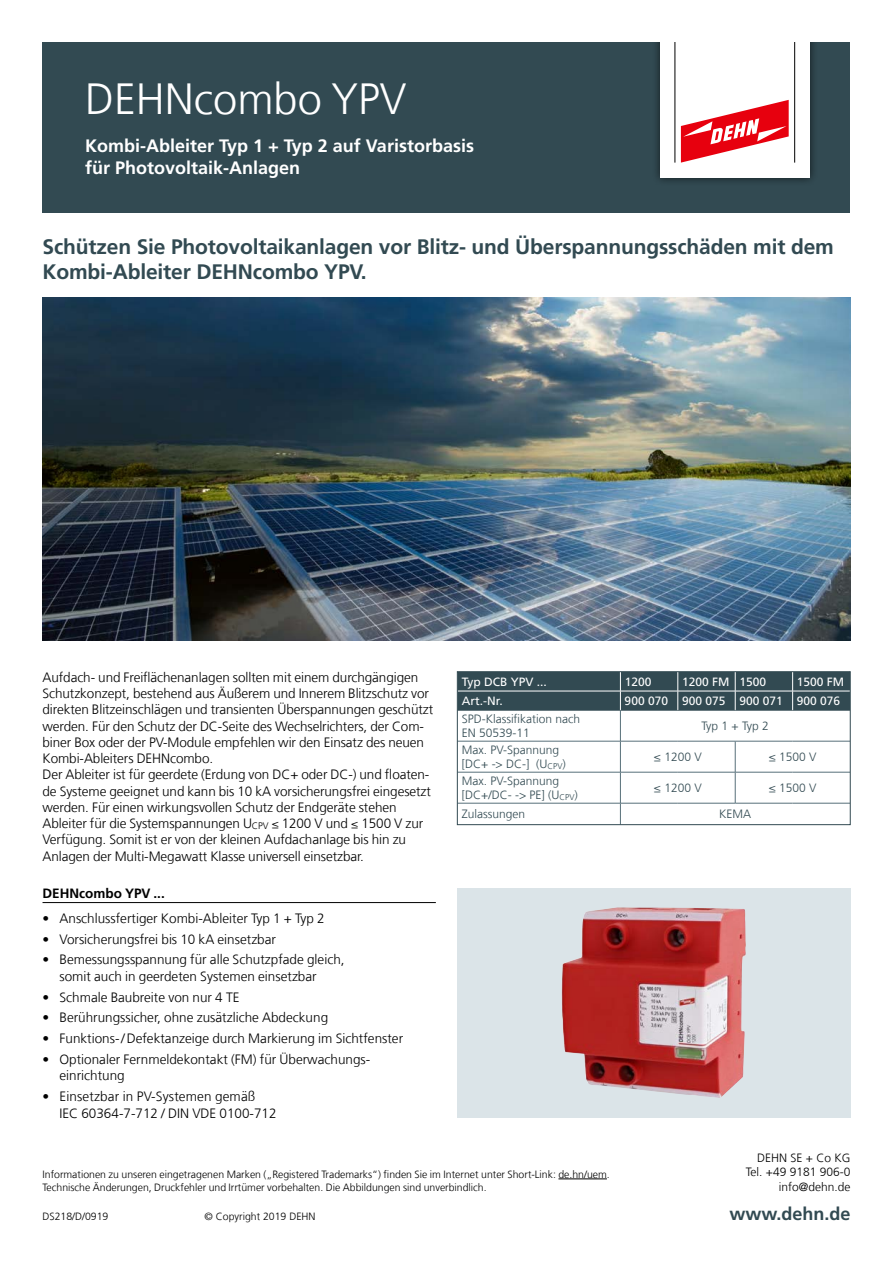
<style>
.page{position:relative;width:893px;height:1263px;background:#fff}
.page>*{position:absolute;margin:0;border:0;box-sizing:border-box;transform-origin:0 0}
.t1{font:300 43.5px "Frutiger LT Com";color:#fff}
.t2{font:700 21px/25.2px "Frutiger LT Com";letter-spacing:-.01em;color:#324a52}
.t3{font:700 18px/21.6px "Frutiger LT Com";color:#fff}
.t4{font:700 18px "Frutiger LT Com";color:#324a52}
.t5{font:300 13.5px/16.2px "Frutiger LT Com";letter-spacing:-.005em;color:#000}
.t6{font:700 13.5px "Frutiger LT Com";color:#000}
.t7{font:300 12px/13.5px "Frutiger LT Com";color:#324a52}
.t8{font:12px "Frutiger LT Com";color:#fff}
.t9{font:300 12px/14.4px "Frutiger LT Com";color:#000;text-align:right}
.t10{font:300 10.5px/12.6px "Frutiger LT Com";color:#000}
.s1{font-size:12px}
</style>
<div class="page">
<div style="left:43px;top:43px;width:807px;height:170px;background:#324a52"></div>
<hr style="left:558px;top:1178px;width:49px;height:1px;background:#000">
<img style="left:43px;top:298px;width:807px;height:343px">
<div style="left:457px;top:888px;width:393px;height:229px;background:#dbe4e8"></div>
<hr style="left:43px;top:902px;width:393px;height:1px;background:#000">
<hr style="left:458px;top:741px;width:162px;height:1px;background:#57707a">
<hr style="left:458px;top:772px;width:162px;height:1px;background:#57707a">
<hr style="left:458px;top:803px;width:162px;height:1px;background:#57707a">
<hr style="left:620px;top:741px;width:1px;height:31px;background:#57707a">
<hr style="left:620px;top:772px;width:1px;height:31px;background:#57707a">
<hr style="left:735px;top:741px;width:1px;height:31px;background:#57707a">
<hr style="left:735px;top:772px;width:1px;height:31px;background:#57707a">
<hr style="left:458px;top:710px;width:162px;height:1px;background:#324a52">
<hr style="left:620px;top:710px;width:58px;height:1px;background:#324a52">
<hr style="left:678px;top:710px;width:57px;height:1px;background:#324a52">
<hr style="left:735px;top:710px;width:58px;height:1px;background:#324a52">
<hr style="left:793px;top:710px;width:57px;height:1px;background:#324a52">
<div style="left:459px;top:673px;width:389px;height:37px;background:#324a52"></div>
<hr style="left:458px;top:691px;width:162px;height:1px;background:#fff">
<hr style="left:620px;top:691px;width:58px;height:1px;background:#fff">
<hr style="left:678px;top:691px;width:57px;height:1px;background:#fff">
<hr style="left:735px;top:691px;width:58px;height:1px;background:#fff">
<hr style="left:793px;top:691px;width:57px;height:1px;background:#fff">
<hr style="left:620px;top:772px;width:58px;height:1px;background:#57707a">
<hr style="left:678px;top:772px;width:57px;height:1px;background:#57707a">
<hr style="left:735px;top:772px;width:58px;height:1px;background:#57707a">
<hr style="left:793px;top:772px;width:57px;height:1px;background:#57707a">
<hr style="left:620px;top:803px;width:58px;height:1px;background:#57707a">
<svg style="left:620px;top:803px;width:1px;height:20px"></svg>
<hr style="left:678px;top:803px;width:57px;height:1px;background:#57707a">
<hr style="left:735px;top:803px;width:58px;height:1px;background:#57707a">
<hr style="left:793px;top:803px;width:57px;height:1px;background:#57707a">
<hr style="left:620px;top:710px;width:1px;height:31px;background:#57707a">
<hr style="left:620px;top:741px;width:58px;height:1px;background:#57707a">
<hr style="left:678px;top:741px;width:57px;height:1px;background:#57707a">
<hr style="left:735px;top:741px;width:58px;height:1px;background:#57707a">
<hr style="left:793px;top:741px;width:57px;height:1px;background:#57707a">
<div style="left:457px;top:671px;width:393px;height:154px;border:1px solid #324a52"></div>
<div style="left:651px;top:43px;width:167px;height:143px;background:#000;opacity:.65"></div>
<div style="left:660px;top:43px;width:150px;height:135px;background:#fff"></div>
<svg style="left:681px;top:100px;width:108px;height:63px"></svg>
<hr style="left:675px;top:43px;width:1px;height:120px;background:#000">
<hr style="left:794px;top:43px;width:1px;height:120px;background:#000">
<img style="left:562px;top:907px;width:184px;height:191px">
<h1 class="t1" style="left:85px;top:74px;width:323px">DEHNcombo YPV</h1>
<h3 class="t3" style="left:85px;top:135px;width:390px">Kombi-Ableiter Typ 1 + Typ 2 auf Varistorbasis für Photovoltaik-Anlagen</h3>
<h2 class="t2" style="left:43px;top:234px;width:793px">Schützen Sie Photovoltaikanlagen vor Blitz- und Überspannungsschäden mit dem<br>Kombi-Ableiter DEHNcombo YPV.</h2>
<p class="t5" style="left:43px;top:669px;width:392px">Aufdach- und Freiflächenanlagen sollten mit einem durchgängigen Schutzkonzept, bestehend aus Äußerem und Innerem Blitzschutz vor direkten Blitzeinschlägen und transienten Überspannungen geschützt werden. Für den Schutz der DC-Seite des Wechselrichters, der Com&shy;biner Box oder der PV-Module empfehlen wir den Einsatz des neuen Kombi-Ableiters DEHNcombo.<br>Der Ableiter ist für geerdete (Erdung von DC+ oder DC-) und floaten&shy;de Systeme geeignet und kann bis 10 kA vorsicherungsfrei eingesetzt werden. Für einen wirkungsvollen Schutz der Endgeräte stehen Ableiter für die Systemspannungen U<sub>CPV</sub> <span class="s1">≤</span> 1200 V und <span class="s1">≤</span> 1500 V zur Verfügung. Somit ist er von der kleinen Aufdachanlage bis hin zu Anlagen der Multi-Megawatt Klasse universell einsetzbar.</p>
<p class="t6" style="left:43px;top:885px;width:124px">DEHNcombo YPV ...</p>
<p class="t5" style="left:43px;top:910px;width:283px">• Anschlussfertiger Kombi-Ableiter Typ 1 + Typ 2</p>
<p class="t5" style="left:43px;top:931px;width:235px">• Vorsicherungsfrei bis 10 kA einsetzbar</p>
<p class="t5" style="left:60px;top:952px;width:287px;text-indent:-17px">• Bemessungsspannung für alle Schutzpfade gleich, somit auch in geerdeten Systemen einsetzbar</p>
<p class="t5" style="left:43px;top:989px;width:198px">• Schmale Baubreite von nur 4 TE</p>
<p class="t5" style="left:43px;top:1010px;width:287px">• Berührungssicher, ohne zusätzliche Abdeckung</p>
<p class="t5" style="left:43px;top:1030px;width:362px">• Funktions-/Defektanzeige durch Markierung im Sichtfenster</p>
<p class="t5" style="left:60px;top:1051px;width:312px;text-indent:-17px">• Optionaler Fernmeldekontakt (FM) für Überwachungs&shy;einrichtung</p>
<p class="t5" style="left:60px;top:1088px;width:219px;text-indent:-17px">• Einsetzbar in PV-Systemen gemäß<br>IEC 60364-7-712 / DIN VDE 0100-712</p>
<p class="t8" style="left:462px;top:675px;width:87px">Typ DCB YPV ...</p>
<p class="t8" style="left:625px;top:675px;width:28px">1200</p>
<p class="t8" style="left:682px;top:675px;width:86px">1200 FM 1500</p>
<p class="t8" style="left:797px;top:675px;width:49px">1500 FM</p>
<p class="t8" style="left:462px;top:694px;width:42px">Art.-Nr.</p>
<p class="t8" style="left:625px;top:694px;width:217px">900 070 900 075 900 071 900 076</p>
<p class="t7" style="left:462px;top:713px;width:120px">SPD-Klassifikation nach<br>EN 50539-11</p>
<p class="t7" style="left:702px;top:719px;width:69px">Typ 1 + Typ 2</p>
<p class="t7" style="left:462px;top:744px;width:106px">Max. PV-Spannung [DC+ -&gt; DC-] (U<sub>CPV</sub>)</p>
<p class="t7" style="left:654px;top:750px;width:49px">≤ 1200 V</p>
<p class="t7" style="left:769px;top:750px;width:49px">≤ 1500 V</p>
<p class="t7" style="left:462px;top:775px;width:118px">Max. PV-Spannung [DC+/DC- -&gt; PE] (U<sub>CPV</sub>)</p>
<p class="t7" style="left:654px;top:781px;width:49px">≤ 1200 V</p>
<p class="t7" style="left:769px;top:781px;width:49px">≤ 1500 V</p>
<p class="t7" style="left:462px;top:807px;width:65px">Zulassungen</p>
<p class="t7" style="left:719px;top:807px;width:34px">KEMA</p>
<p class="t10" style="left:43px;top:1168px;width:569px">Informationen zu unseren eingetragenen Marken („Registered Trademarks“) finden Sie im Internet unter Short-Link: de.hn/uem.<br>Technische Änderungen, Druckfehler und Irrtümer vorbehalten. Die Abbildungen sind unverbindlich.</p>
<p class="t10" style="left:43px;top:1210px;width:67px">DS218/D/0919</p>
<p class="t10" style="left:205px;top:1210px;width:113px">© Copyright 2019 DEHN</p>
<p class="t9" style="left:746px;top:1150px;width:106px">DEHN SE + Co KG<br>Tel. +49 9181 906-0 info@dehn.de</p>
<h3 class="t4" style="left:729px;top:1203px;width:123px">www.dehn.de</h3>
</div>
